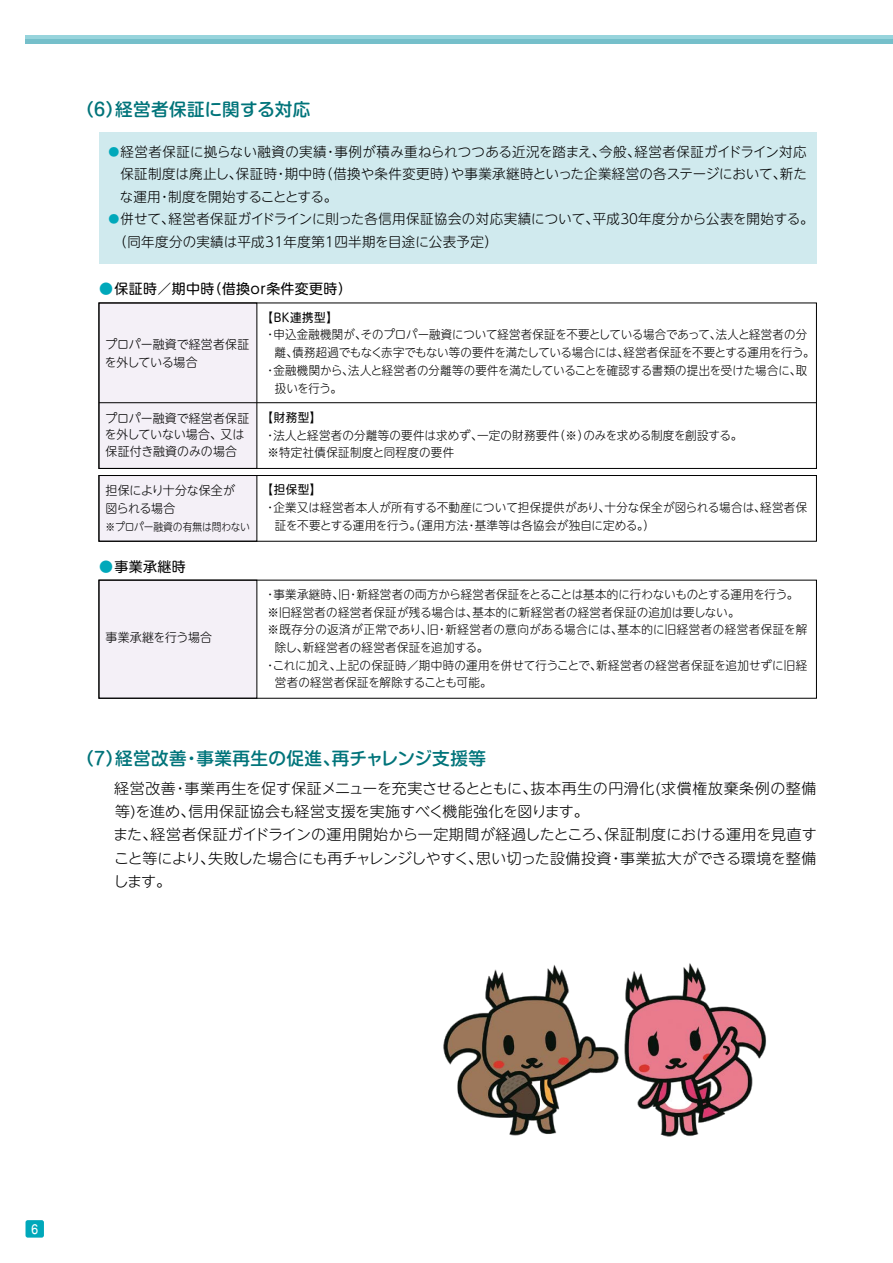
<style>
.page{position:relative;width:893px;height:1263px;background:#fff}
.page>*{position:absolute;margin:0;border:0;box-sizing:border-box;transform-origin:0 0}
.t1{font:500 17.55px "Shin M Go Pro";letter-spacing:.025em;color:#00747a}
.t2{font:300 14.7px "UD Shin M Go Pro";letter-spacing:.01em;color:#000}
.t3{font:300 14.7px "UD Shin M Go Pro";letter-spacing:-.01em;color:#000}
.t4{font:300 14.7px "UD Shin M Go Pro";letter-spacing:.03em;color:#000}
.t5{font:13.95px "UD Shin M Go Pro";letter-spacing:.025em;color:#000}
.t6{font:300 13.65px/22.5px "UD Shin M Go Pro";letter-spacing:.015em;color:#000;text-align:justify}
.t7{font:300 12.3px/18px "UD Shin M Go Pro";letter-spacing:-.005em;color:#000}
.t8{font:12.3px "Seurat Pro DB";color:#fff;scale:.9 1}
.t9{font:300 12px/17.7px "UD Shin M Go Pro";letter-spacing:.015em;color:#000;scale:.96 1}
.t10{font:300 12px "UD Shin M Go Pro";letter-spacing:-.02em;color:#000;scale:.95 1}
.t11{font:300 12px "UD Shin M Go Pro";letter-spacing:-.005em;color:#000;scale:.96 1}
.t12{font:300 12px "UD Shin M Go Pro";letter-spacing:.045em;color:#000;scale:.96 1}
.t13{font:12px "UD Shin M Go Pro";letter-spacing:.05em;color:#000;scale:.96 1}
.t14{font:300 12px "UD Shin M Go Pro";letter-spacing:.015em;color:#000;scale:.95 1}
.t15{font:300 10.8px "UD Shin M Go Pro";letter-spacing:-.015em;color:#000;scale:.9 1}
.s1{font-size:10.95px;color:#00a8ba}
.s2{color:#00a8ba}
</style>
<div class="page">
<div style="left:99px;top:132px;width:717px;height:132px;background:#d0eaee"></div>
<div style="left:99px;top:303px;width:158px;height:165px;background:#f4f0f7"></div>
<div style="left:99px;top:303px;width:718px;height:166px;border:1px solid #000"></div>
<hr style="left:99px;top:402px;width:717px;height:1px;background:#000">
<div style="left:99px;top:475px;width:158px;height:66px;background:#f4f0f7"></div>
<div style="left:99px;top:475px;width:718px;height:66px;border:1px solid #000"></div>
<div style="left:99px;top:580px;width:158px;height:118px;background:#f4f0f7"></div>
<img style="left:443px;top:964px;width:173px;height:172px">
<img style="left:616px;top:963px;width:150px;height:174px">
<div style="left:26px;top:1220px;width:18px;height:17px;background:#00a8ba;border-radius:2px"></div>
<svg style="left:26px;top:35px;width:867px;height:5px;background:#90cfd8"></svg>
<hr style="left:26px;top:40px;width:867px;height:4px;background:#75bfca">
<h1 class="t1" style="left:76px;top:95px;width:236px">（6）経営者保証に関する対応</h1>
<p class="t6" style="left:120px;top:139px;width:688px;text-indent:-12px"><span class="s1">●</span>経営者保証に拠らない融資の実績・事例が積み重ねられつつある近況を踏まえ、今般、経営者保証ガイドライン対応保証制度は廃止し、保証時・期中時（借換や条件変更時）や事業承継時といった企業経営の各ステージにおいて、新たな運用・制度を開始することとする。</p>
<p class="t6" style="left:114px;top:207px;width:702px;text-indent:-5px"><span class="s1">●</span>併せて、経営者保証ガイドラインに則った各信用保証協会の対応実績について、平成３０年度分から公表を開始する。（同年度分の実績は平成31年度第1四半期を目途に公表予定）</p>
<p class="t5" style="left:99px;top:277px;width:254px"><span class="s2">●</span>保証時／期中時（借換or条件変更時）</p>
<p class="t7" style="left:105px;top:335px;width:146px">プロパー融資で経営者保証を外している場合</p>
<p class="t13" style="left:262px;top:307px;width:81px">【ＢＫ連携型】</p>
<p class="t9" style="left:264px;top:325px;width:567px">・申込金融機関が、そのプロパー融資について経営者保証を不要としている場合であって、法人と経営者の分</p>
<p class="t10" style="left:275px;top:343px;width:570px">離、債務超過でもなく赤字でもない等の要件を満たしている場合には、経営者保証を不要とする運用を行う。</p>
<p class="t9" style="left:264px;top:361px;width:567px">・金融機関から、法人と経営者の分離等の要件を満たしていることを確認する書類の提出を受けた場合に、取</p>
<p class="t14" style="left:275px;top:378px;width:72px">扱いを行う。</p>
<p class="t7" style="left:105px;top:409px;width:146px;line-height:16.5px">プロパー融資で経営者保証を外していない場合、又は保証付き融資のみの場合</p>
<p class="t13" style="left:262px;top:407px;width:64px">【財務型】</p>
<p class="t9" style="left:264px;top:425px;width:499px">・法人と経営者の分離等の要件は求めず、一定の財務要件（※）のみを求める制度を創設する。※特定社債保証制度と同程度の要件</p>
<p class="t7" style="left:106px;top:480px;width:131px">担保により十分な保全が図られる場合</p>
<p class="t15" style="left:106px;top:518px;width:162px">※プロパー融資の有無は問わない</p>
<p class="t5" style="left:99px;top:556px;width:88px"><span class="s2">●</span>事業承継時</p>
<p class="t7" style="left:106px;top:627px;width:108px">事業承継を行う場合</p>
<p class="t13" style="left:262px;top:480px;width:64px">【担保型】</p>
<p class="t9" style="left:275px;top:498px;width:556px;text-indent:-10px">・企業又は経営者本人が所有する不動産について担保提供があり、十分な保全が図られる場合は、経営者保証を不要とする運用を行う。（運用方法・基準等は各協会が独自に定める。）</p>
<p class="t11" style="left:264px;top:585px;width:558px">・事業承継時、旧・新経営者の両方から経営者保証をとることは基本的に行わないものとする運用を行う。</p>
<p class="t9" style="left:267px;top:603px;width:493px">※旧経営者の経営者保証が残る場合は、基本的に新経営者の経営者保証の追加は要しない。</p>
<p class="t12" style="left:267px;top:620px;width:564px">※既存分の返済が正常であり、旧・新経営者の意向がある場合には、基本的に旧経営者の経営者保証を解</p>
<p class="t9" style="left:275px;top:638px;width:224px">除し、新経営者の経営者保証を追加する。</p>
<p class="t9" style="left:264px;top:656px;width:567px">・これに加え、上記の保証時／期中時の運用を併せて行うことで、新経営者の経営者保証を追加せずに旧経</p>
<p class="t9" style="left:275px;top:673px;width:227px">営者の経営者保証を解除することも可能。</p>
<h1 class="t1" style="left:76px;top:744px;width:411px">（7）経営改善・事業再生の促進、再チャレンジ支援等</h1>
<p class="t4" style="left:114px;top:776px;width:704px">経営改善・事業再生を促す保証メニューを充実させるとともに、抜本再生の円滑化(求償権放棄条例の整備</p>
<p class="t2" style="left:115px;top:799px;width:475px">等)を進め、信用保証協会も経営支援を実施すべく機能強化を図ります。</p>
<p class="t2" style="left:99px;top:823px;width:720px">　また、経営者保証ガイドラインの運用開始から一定期間が経過したところ、保証制度における運用を見直す</p>
<p class="t3" style="left:114px;top:846px;width:704px">こと等により、失敗した場合にも再チャレンジしやすく、思い切った設備投資・事業拡大ができる環境を整備</p>
<p class="t2" style="left:114px;top:869px;width:59px">します。</p>
<p class="t8" style="left:31px;top:1221px;width:10px">6</p>
</div>
